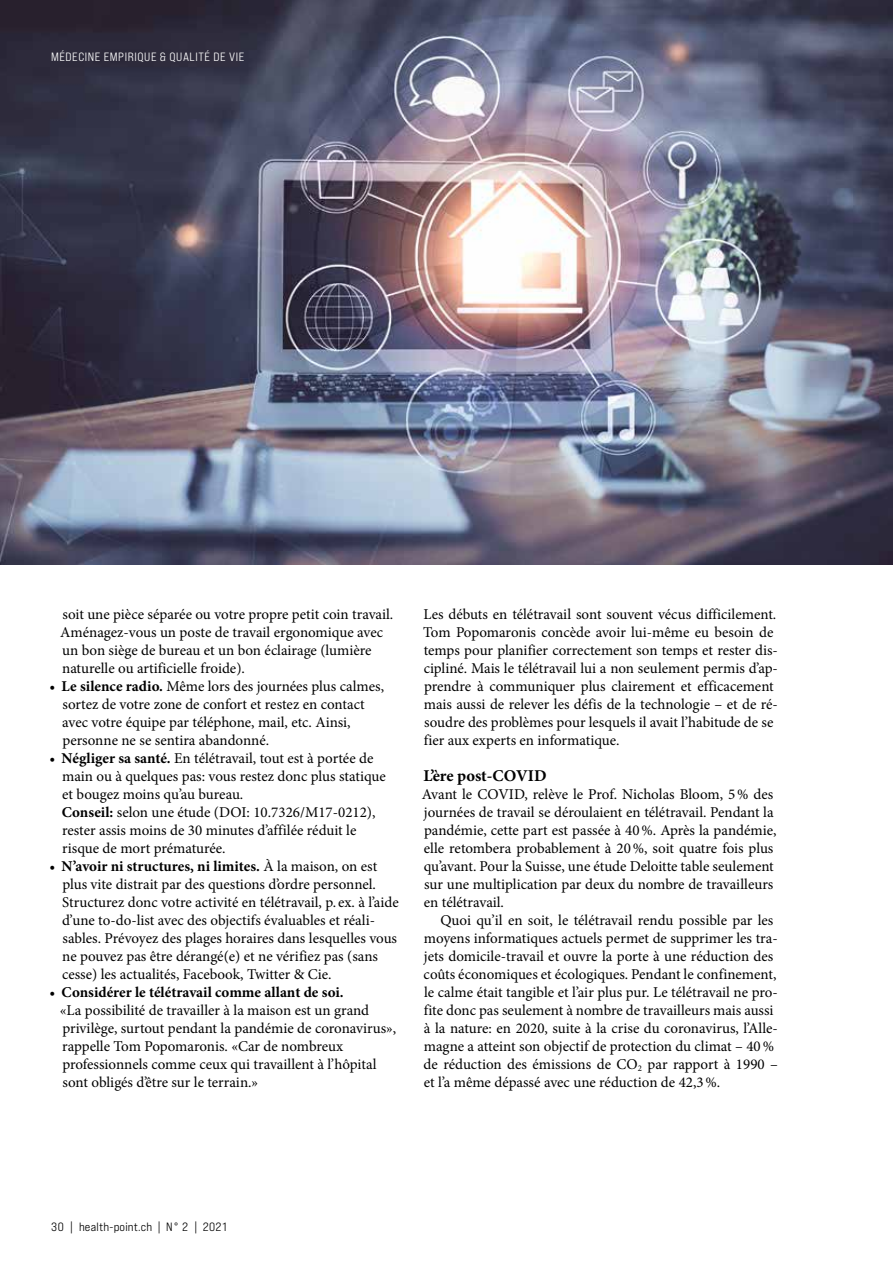
<style>
.page{position:relative;width:893px;height:1263px;background:#fff}
.page>*{position:absolute;margin:0;border:0;box-sizing:border-box;transform-origin:0 0}
.t1{font:700 16.5px "Minion Pro";color:#000}
.t2{font:15px/18px "Minion Pro";color:#000}
.t3{font:12px "Bebas Neue Pro Exp Md";letter-spacing:.05em;color:#fff}
.t4{font:12px "Bebas Neue Pro Exp Md";letter-spacing:.02em;color:#000}
.s1{font-weight:700}
</style>
<div class="page">
<img style="left:0;top:0;width:893px;height:565px">
<p class="t3" style="left:51px;top:49px;width:195px">MÉDECINE EMPIRIQUE &amp; QUALITÉ DE VIE</p>
<p class="t2" style="left:60px;top:605px;width:334px">soit une pièce séparée ou votre propre petit coin travail.<br>Aménagez-vous un poste de travail ergonomique avec un bon siège de bureau et un bon éclairage (lumière naturelle ou artificielle froide).</p>
<p class="t2" style="left:62px;top:677px;width:323px;text-indent:-13px">• <span class="s1">Le silence radio.</span> Même lors des journées plus calmes, sortez de votre zone de confort et restez en contact avec votre équipe par téléphone, mail, etc. Ainsi, personne ne se sentira abandonné.</p>
<p class="t2" style="left:62px;top:749px;width:326px;text-indent:-12px">• <span class="s1">Négliger sa santé.</span> En télétravail, tout est à portée de main ou à quelques pas: vous restez donc plus statique et bougez moins qu’au bureau.<br><span class="s1">Conseil:</span> selon une étude (DOI: 10.7326/M17-0212), rester assis moins de 30 minutes d’affilée réduit le risque de mort prématurée.</p>
<p class="t2" style="left:62px;top:857px;width:338px;text-indent:-13px">• <span class="s1">N’avoir ni structures, ni limites.</span> À la maison, on est plus vite distrait par des questions d’ordre personnel.<br>Structurez donc votre activité en télétravail, p. ex. à l’aide d’une to-do-list avec des objectifs évaluables et réali&shy;sables. Prévoyez des plages horaires dans lesquelles vous ne pouvez pas être dérangé(e) et ne vérifiez pas (sans cesse) les actualités, Facebook, Twitter &amp; Cie.</p>
<p class="t2" style="left:60px;top:983px;width:338px;text-indent:-10px">• <span class="s1">Considérer le télétravail comme allant de soi.<br></span>«La possibilité de travailler à la maison est un grand privilège, surtout pendant la pandémie de coronavirus», rappelle Tom Popomaronis. «Car de nombreux professionnels comme ceux qui travaillent à l’hôpital sont obligés d’être sur le terrain.»</p>
<p class="t2" style="left:423px;top:605px;width:356px">Les débuts en télétravail sont souvent vécus difficilement.<br>Tom Popomaronis concède avoir lui-même eu besoin de temps pour planifier correctement son temps et rester dis&shy;cipliné. Mais le télétravail lui a non seulement permis d’ap&shy;prendre à communiquer plus clairement et efficacement mais aussi de relever les défis de la technologie – et de ré&shy;soudre des problèmes pour lesquels il avait l’habitude de se fier aux experts en informatique.</p>
<p class="t1" style="left:423px;top:764px;width:125px">L’ère post-COVID</p>
<p class="t2" style="left:422px;top:785px;width:356px">Avant le COVID, relève le Prof. Nicholas Bloom, 5% des journées de travail se déroulaient en télétravail. Pendant la pandémie, cette part est passée à 40%. Après la pandémie, elle retombera probablement à 20%, soit quatre fois plus qu’avant. Pour la Suisse, une étude Deloitte table seulement sur une multiplication par deux du nombre de travailleurs en télétravail.</p>
<p class="t2" style="left:424px;top:911px;width:356px;text-indent:17px">Quoi qu’il en soit, le télétravail rendu possible par les moyens informatiques actuels permet de supprimer les tra&shy;jets domicile-travail et ouvre la porte à une réduction des coûts économiques et écologiques. Pendant le confinement, le calme était tangible et l’air plus pur. Le télétravail ne pro&shy;fite donc pas seulement à nombre de travailleurs mais aussi à la nature: en 2020, suite à la crise du coronavirus, l’Alle&shy;magne a atteint son objectif de protection du climat – 40% de réduction des émissions de CO<sub>2</sub> par rapport à 1990 – et l’a même dépassé avec une réduction de 42,3%.</p>
<p class="t4" style="left:51px;top:1219px;width:178px">30 | health-point.ch | N° 2 | 2021</p>
</div>
